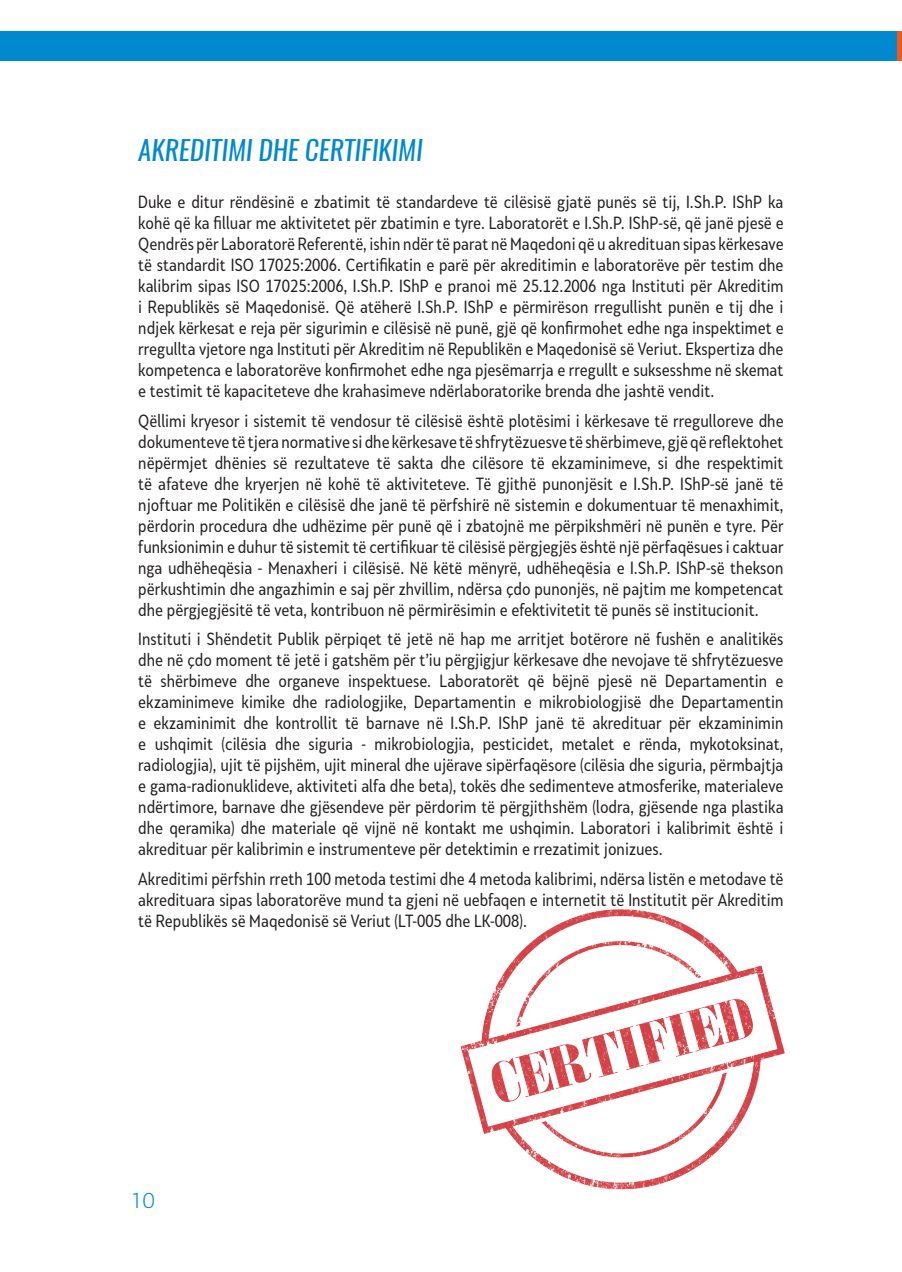
<style>
.page{position:relative;width:902px;height:1272px;background:#fff}
.page>*{position:absolute;margin:0;border:0;box-sizing:border-box;transform-origin:0 0}
.t1{font:italic 27px "Oswald";color:#0089cf}
.t2{font:300 22.5px "PF Centro Sans Pro";color:#0089cf}
.t3{font:16.5px/21px "Skola Sans Cn";color:#231f20;text-align:justify}
</style>
<div class="page">
<div style="left:0;top:31px;width:897px;height:30px;background:#0089cf"></div>
<hr style="left:897px;top:31px;width:4px;height:30px;background:#f15921">
<img style="left:460px;top:909px;width:325px;height:281px">
<h1 class="t1" style="left:138px;top:132px;width:286px">AKREDITIMI DHE CERTIFIKIMI</h1>
<p class="t3" style="left:138px;top:191px;width:646px">Duke e ditur rëndësinë e zbatimit të standardeve të cilësisë gjatë punës së tij, I.Sh.P. IShP ka kohë që ka filluar me aktivitetet për zbatimin e tyre. Laboratorët e I.Sh.P. IShP-së, që janë pjesë e Qendrës për Laboratorë Referentë, ishin ndër të parat në Maqedoni që u akredituan sipas kërkesave të standardit ISO 17025:2006. Certifikatin e parë për akreditimin e laboratorëve për testim dhe kalibrim sipas ISO 17025:2006, I.Sh.P. IShP e pranoi më 25.12.2006 nga Instituti për Akreditim i Republikës së Maqedonisë. Që atëherë I.Sh.P. IShP e përmirëson rregullisht punën e tij dhe i ndjek kërkesat e reja për sigurimin e cilësisë në punë, gjë që konfirmohet edhe nga inspektimet e rregullta vjetore nga Instituti për Akreditim në Republikën e Maqedonisë së Veriut. Ekspertiza dhe kompetenca e laboratorëve konfirmohet edhe nga pjesëmarrja e rregullt e suksesshme në skemat e testimit të kapaciteteve dhe krahasimeve ndërlaboratorike brenda dhe jashtë vendit.</p>
<p class="t3" style="left:138px;top:410px;width:646px">Qëllimi kryesor i sistemit të vendosur të cilësisë është plotësimi i kërkesave të rregulloreve dhe dokumenteve të tjera normative si dhe kërkesave të shfrytëzuesve të shërbimeve, gjë që reflektohet nëpërmjet dhënies së rezultateve të sakta dhe cilësore të ekzaminimeve, si dhe respektimit të afateve dhe kryerjen në kohë të aktiviteteve. Të gjithë punonjësit e I.Sh.P. IShP-së janë të njoftuar me Politikën e cilësisë dhe janë të përfshirë në sistemin e dokumentuar të menaxhimit, përdorin procedura dhe udhëzime për punë që i zbatojnë me përpikshmëri në punën e tyre. Për funksionimin e duhur të sistemit të certifikuar të cilësisë përgjegjës është një përfaqësues i caktuar nga udhëheqësia - Menaxheri i cilësisë. Në këtë mënyrë, udhëheqësia e I.Sh.P. IShP-së thekson përkushtimin dhe angazhimin e saj për zhvillim, ndërsa çdo punonjës, në pajtim me kompetencat dhe përgjegjësitë të veta, kontribuon në përmirësimin e efektivitetit të punës së institucionit.</p>
<p class="t3" style="left:138px;top:628px;width:646px">Instituti i Shëndetit Publik përpiqet të jetë në hap me arritjet botërore në fushën e analitikës dhe në çdo moment të jetë i gatshëm për t’iu përgjigjur kërkesave dhe nevojave të shfrytëzuesve të shërbimeve dhe organeve inspektuese. Laboratorët që bëjnë pjesë në Departamentin e ekzaminimeve kimike dhe radiologjike, Departamentin e mikrobiologjisë dhe Departamentin e ekzaminimit dhe kontrollit të barnave në I.Sh.P. IShP janë të akredituar për ekzaminimin e ushqimit (cilësia dhe siguria - mikrobiologjia, pesticidet, metalet e rënda, mykotoksinat, radiologjia), ujit të pijshëm, ujit mineral dhe ujërave sipërfaqësore (cilësia dhe siguria, përmbajtja e gama-radionuklideve, aktiviteti alfa dhe beta), tokës dhe sedimenteve atmosferike, materialeve ndërtimore, barnave dhe gjësendeve për përdorim të përgjithshëm (lodra, gjësende nga plastika dhe qeramika) dhe materiale që vijnë në kontakt me ushqimin. Laboratori i kalibrimit është i akredituar për kalibrimin e instrumenteve për detektimin e rrezatimit jonizues.</p>
<p class="t3" style="left:138px;top:868px;width:646px">Akreditimi përfshin rreth 100 metoda testimi dhe 4 metoda kalibrimi, ndërsa listën e metodave të akredituara sipas laboratorëve mund ta gjeni në uebfaqen e internetit të Institutit për Akreditim të Republikës së Maqedonisë së Veriut (LT-005 dhe LK-008).</p>
<h2 class="t2" style="left:131px;top:1187px;width:25px">10</h2>
</div>
